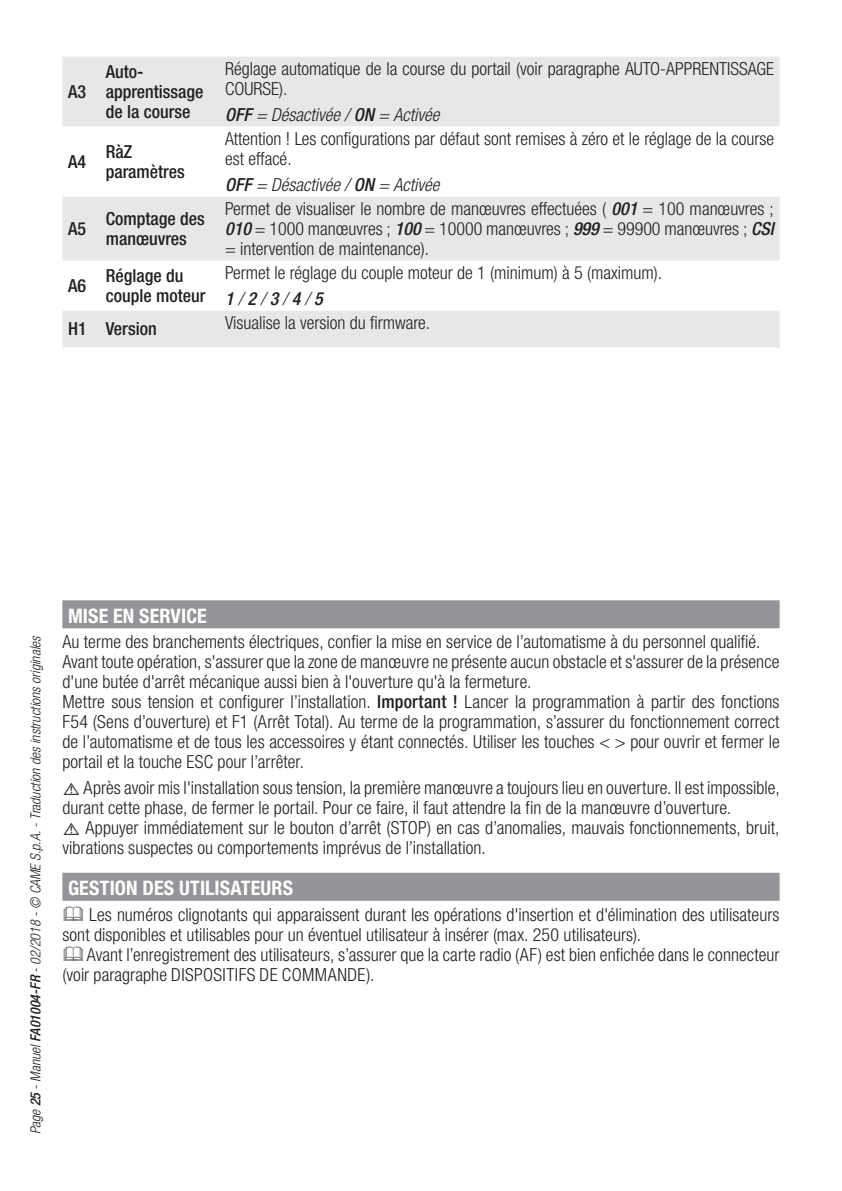
<style>
.page{position:relative;width:842px;height:1191px;background:#fff}
.page>*{position:absolute;margin:0;border:0;box-sizing:border-box;transform-origin:0 0}
.Lingua_su_grigio{font:700 condensed 20px "Helvetica Neue LTW1 G";letter-spacing:.005em;color:#fff}
.Testo_BASE{font:300 condensed 18px/20px "Helvetica Neue LTW1 G";color:#231f20}
.Grassetto{font:500 condensed 18px/20px "Helvetica Neue LTW1 G";color:#231f20}
.Testo_BASE-2{font:italic 300 condensed 18px "Helvetica Neue LTW1 G";color:#231f20}
.Testo_BASE-3{font:italic 500 condensed 18px "Helvetica Neue LTW1 G";color:#231f20}
.t1{font:italic 300 condensed 14px "Helvetica Neue LTW1 G";color:#231f20}
.s1{font-weight:500}
.s2{font-weight:500;font-style:italic}
.s3{font-weight:300}
.s4{font-family:"Koz Go Pr 6 N";font-weight:400;font-stretch:normal}
</style>
<div class="page">
<div style="left:62px;top:57px;width:718px;height:290px;background:#e6e7e9"></div>
<svg style="left:62px;top:127px;width:718px;height:183px"></svg>
<div style="left:62px;top:600px;width:718px;height:28px;background:#939598"></div>
<div style="left:62px;top:872px;width:718px;height:28px;background:#939598"></div>
<p class="Grassetto" style="left:68px;top:82px;width:19px">A3</p>
<p class="Grassetto" style="left:106px;top:62px;width:99px">Auto&shy;apprentissage de la course</p>
<p class="Testo_BASE" style="left:225px;top:59px;width:550px">Réglage automatique de la course du portail (voir paragraphe AUTO-APPRENTISSAGE<br>COURSE).</p>
<p class="Testo_BASE-2" style="left:225px;top:104px;width:216px"><span class="s1">OFF</span> = Désactivée / <span class="s1">ON</span> = Activée</p>
<p class="Grassetto" style="left:68px;top:152px;width:19px">A4</p>
<p class="Grassetto" style="left:106px;top:142px;width:80px">RàZ paramètres</p>
<p class="Testo_BASE" style="left:225px;top:129px;width:550px">Attention ! Les configurations par défaut sont remises à zéro et le réglage de la course est effacé.</p>
<p class="Testo_BASE-2" style="left:225px;top:174px;width:216px"><span class="s1">OFF</span> = Désactivée / <span class="s1">ON</span> = Activée</p>
<p class="Grassetto" style="left:68px;top:219px;width:19px">A5</p>
<p class="Grassetto" style="left:106px;top:209px;width:100px">Comptage des manœuvres</p>
<p class="Testo_BASE" style="left:225px;top:199px;width:550px;text-align:justify">Permet de visualiser le nombre de manœuvres effectuées ( <span class="s2">001</span> = 100 manœuvres ; <span class="s2">010</span> = 1000 manœuvres ; <span class="s2">100</span> = 10000 manœuvres ; <span class="s2">999</span> = 99900 manœuvres ; <span class="s2">CSI </span>= intervention de maintenance).</p>
<p class="Grassetto" style="left:68px;top:276px;width:19px">A6</p>
<p class="Grassetto" style="left:106px;top:266px;width:101px">Réglage du couple moteur</p>
<p class="Testo_BASE" style="left:225px;top:263px;width:438px">Permet le réglage du couple moteur de 1 (minimum) à 5 (maximum).</p>
<p class="Testo_BASE-3" style="left:225px;top:287px;width:99px">1 <span class="s3">/</span> 2 <span class="s3">/</span> 3 <span class="s3">/</span> 4 <span class="s3">/</span> 5</p>
<p class="Grassetto" style="left:68px;top:319px;width:20px">H1</p>
<p class="Grassetto" style="left:106px;top:319px;width:52px">Version</p>
<p class="Testo_BASE" style="left:225px;top:313px;width:206px">Visualise la version du firmware.</p>
<p class="t1" style="left:27px;top:1134px;width:500px;rotate:-90deg">Page <span class="s1">25</span> - Manuel <span class="s1">FA01004-FR</span> - 02/2018 - © CAME S.p.A. - Traduction des instructions originales</p>
<p class="Lingua_su_grigio" style="left:68px;top:604px;width:140px">MISE EN SERVICE</p>
<p class="Testo_BASE" style="left:62px;top:632px;width:700px">Au terme des branchements électriques, confier la mise en service de l’automatisme à du personnel qualifié.</p>
<p class="Testo_BASE" style="left:62px;top:652px;width:719px">Avant toute opération, s'assurer que la zone de manœuvre ne présente aucun obstacle et s'assurer de la présence d'une butée d'arrêt mécanique aussi bien à l'ouverture qu'à la fermeture.</p>
<p class="Testo_BASE" style="left:62px;top:692px;width:719px;text-align:justify">Mettre sous tension et configurer l’installation. <span class="s1">Important !</span> Lancer la programmation à partir des fonctions F54 (Sens d’ouverture) et F1 (Arrêt Total). Au terme de la programmation, s’assurer du fonctionnement correct de l’automatisme et de tous les accessoires y étant connectés. Utiliser les touches &lt; &gt; pour ouvrir et fermer le portail et la touche ESC pour l’arrêter.</p>
<p class="Testo_BASE" style="left:62px;top:778px;width:719px"><span class="s4">⚠</span> Après avoir mis l'installation sous tension, la première manœuvre a toujours lieu en ouverture. Il est impossible, durant cette phase, de fermer le portail. Pour ce faire, il faut attendre la fin de la manœuvre d’ouverture.</p>
<p class="Testo_BASE" style="left:62px;top:818px;width:719px"><span class="s4">⚠</span> Appuyer immédiatement sur le bouton d’arrêt (STOP) en cas d’anomalies, mauvais fonctionnements, bruit, vibrations suspectes ou comportements imprévus de l’installation.</p>
<p class="Lingua_su_grigio" style="left:68px;top:876px;width:227px">GESTION DES UTILISATEURS</p>
<p class="Testo_BASE" style="left:62px;top:904px;width:719px;text-indent:27px">Les numéros clignotants qui apparaissent durant les opérations d'insertion et d'élimination des utilisateurs sont disponibles et utilisables pour un éventuel utilisateur à insérer (max. 250 utilisateurs).</p>
<p class="Testo_BASE" style="left:62px;top:944px;width:719px;text-indent:24px">Avant l’enregistrement des utilisateurs, s’assurer que la carte radio (AF) est bien enfichée dans le connecteur (voir paragraphe DISPOSITIFS DE COMMANDE).</p>
</div>
